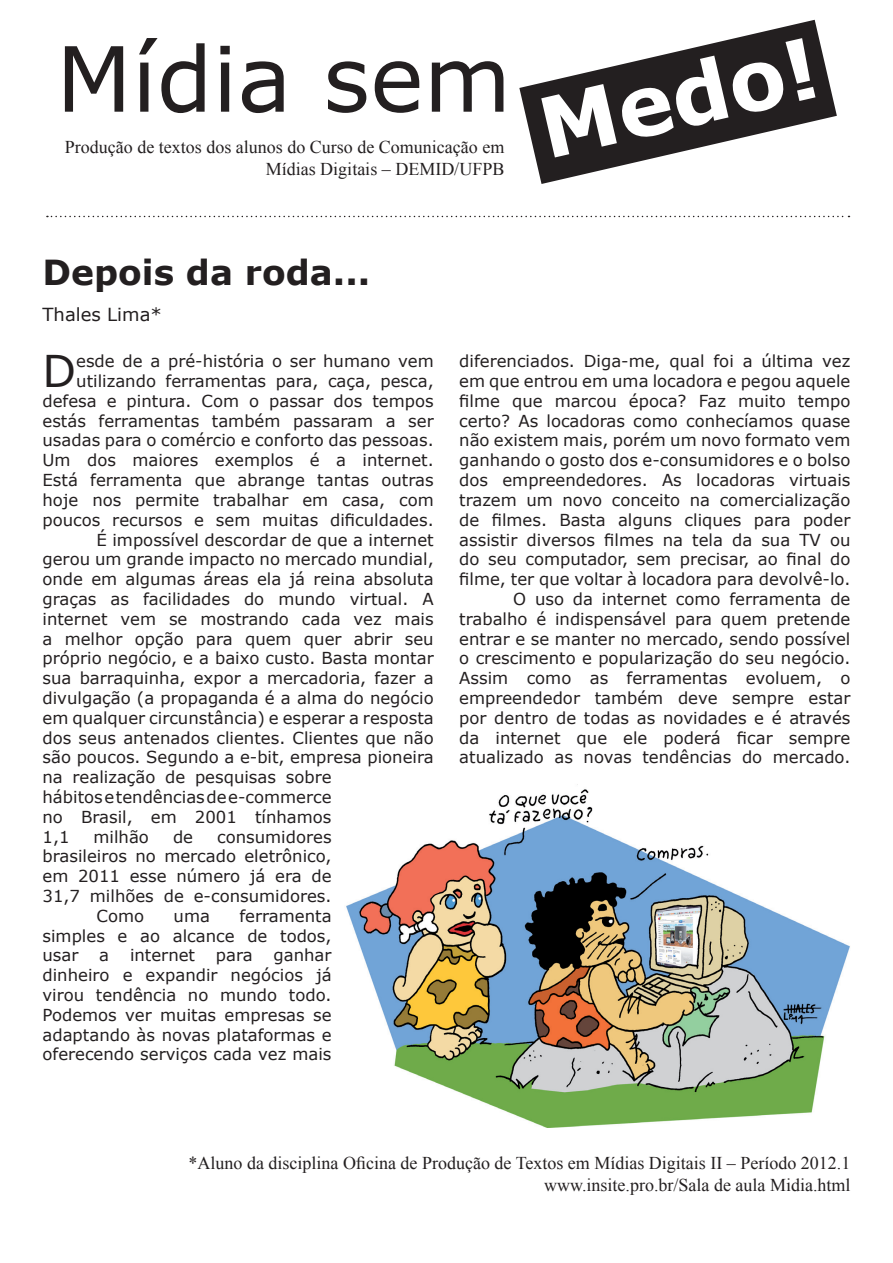
<style>
.page{position:relative;width:893px;height:1263px;background:#fff}
.page>*{position:absolute;margin:0;border:0;box-sizing:border-box;transform-origin:0 0}
.t1{font:90px "Verdana";color:#231f20}
.t2{font:700 83.4px "Verdana";color:#fff}
.t3{font:43.8px "Verdana";color:#231f20}
.t4{font:700 34.5px "Verdana";color:#231f20}
.t5{font:18px/21.6px "Times New Roman";color:#231f20;text-align:right}
.t6{font:18px "Verdana";color:#231f20}
.t7{font:16.5px/19.8px "Verdana";color:#231f20;text-align:justify}
</style>
<div class="page">
<svg style="left:519px;top:20px;width:318px;height:164px;fill:#231f20"></svg>
<img style="left:346px;top:784px;width:504px;height:344px">
<svg style="left:47px;top:216px;width:802px;height:1px"></svg>
<h1 class="t1" style="left:56px;top:17px;width:457px">Mídia sem</h1>
<p class="t5" style="left:65px;top:136px;width:441px">Produção de textos dos alunos do Curso de Comunicação em<br>Mídias Digitais – DEMID/UFPB</p>
<h3 class="t4" style="left:43px;top:247px;width:329px">Depois da roda...</h3>
<p class="t6" style="left:43px;top:302px;width:121px">Thales Lima*</p>
<h2 class="t2" style="left:527px;top:72px;width:285px;rotate:-13deg">Medo!</h2>
<h3 class="t3" style="left:43px;top:341px;width:35px">D</h3>
<p class="t7" style="left:76px;top:351px;width:359px">esde de a pré-história o ser humano vem</p>
<p class="t7" style="left:76px;top:371px;width:359px">utilizando ferramentas para, caça, pesca,</p>
<p class="t7" style="left:43px;top:391px;width:393px">defesa e pintura. Com o passar dos tempos</p>
<p class="t7" style="left:43px;top:411px;width:393px">estás ferramentas também passaram a ser</p>
<p class="t7" style="left:43px;top:430px;width:393px">usadas para o comércio e conforto das pessoas.</p>
<p class="t7" style="left:43px;top:450px;width:393px">Um dos maiores exemplos é a internet.</p>
<p class="t7" style="left:43px;top:470px;width:393px">Está ferramenta que abrange tantas outras</p>
<p class="t7" style="left:43px;top:490px;width:393px">hoje nos permite trabalhar em casa, com</p>
<p class="t7" style="left:43px;top:510px;width:393px">poucos recursos e sem muitas dificuldades.</p>
<p class="t7" style="left:97px;top:529px;width:339px">É impossível descordar de que a internet</p>
<p class="t7" style="left:43px;top:549px;width:393px">gerou um grande impacto no mercado mundial,</p>
<p class="t7" style="left:43px;top:569px;width:393px">onde em algumas áreas ela já reina absoluta</p>
<p class="t7" style="left:43px;top:589px;width:393px">graças as facilidades do mundo virtual. A</p>
<p class="t7" style="left:43px;top:609px;width:393px">internet vem se mostrando cada vez mais</p>
<p class="t7" style="left:43px;top:628px;width:393px">a melhor opção para quem quer abrir seu</p>
<p class="t7" style="left:43px;top:648px;width:393px">próprio negócio, e a baixo custo. Basta montar</p>
<p class="t7" style="left:43px;top:668px;width:393px">sua barraquinha, expor a mercadoria, fazer a</p>
<p class="t7" style="left:43px;top:688px;width:393px">divulgação (a propaganda é a alma do negócio</p>
<p class="t7" style="left:43px;top:708px;width:393px">em qualquer circunstância) e esperar a resposta</p>
<p class="t7" style="left:43px;top:727px;width:393px">dos seus antenados clientes. Clientes que não</p>
<p class="t7" style="left:43px;top:747px;width:393px">são poucos. Segundo a e-bit, empresa pioneira</p>
<p class="t7" style="left:43px;top:767px;width:291px">na realização de pesquisas sobre</p>
<p class="t7" style="left:43px;top:787px;width:291px">hábitos e tendências de e-commerce</p>
<p class="t7" style="left:43px;top:807px;width:291px">no Brasil, em 2001 tínhamos</p>
<p class="t7" style="left:43px;top:826px;width:28px">1,1</p>
<p class="t7" style="left:94px;top:826px;width:57px">milhão</p>
<p class="t7" style="left:173px;top:826px;width:22px">de</p>
<p class="t7" style="left:217px;top:826px;width:116px">consumidores</p>
<p class="t7" style="left:43px;top:846px;width:291px">brasileiros no mercado eletrônico,</p>
<p class="t7" style="left:43px;top:866px;width:291px">em 2011 esse número já era de</p>
<p class="t7" style="left:43px;top:886px;width:291px">31,7 milhões de e-consumidores.</p>
<p class="t7" style="left:97px;top:906px;width:49px">Como</p>
<p class="t7" style="left:174px;top:906px;width:38px">uma</p>
<p class="t7" style="left:43px;top:906px;width:291px;text-indent:197px">ferramenta simples e ao alcance de todos, usar</p>
<p class="t7" style="left:43px;top:945px;width:291px;text-indent:231px">ganhar dinheiro e expandir negócios já virou tendência no mundo todo.<br>Podemos ver muitas empresas se adaptando às novas plataformas e oferecendo serviços cada vez mais</p>
<p class="t7" style="left:99px;top:945px;width:11px">a</p>
<p class="t7" style="left:130px;top:945px;width:67px">internet</p>
<p class="t7" style="left:216px;top:945px;width:38px">para</p>
<p class="t7" style="left:459px;top:351px;width:393px;text-align:right">diferenciados. Diga-me, qual foi a última vez em que entrou em uma locadora e pegou aquele filme que marcou época? Faz muito tempo certo? As locadoras como conhecíamos quase não existem mais, porém um novo formato vem ganhando o gosto dos e-consumidores e o bolso dos empreendedores. As locadoras virtuais trazem um novo conceito na comercialização de filmes. Basta alguns cliques para poder assistir diversos filmes na tela da sua TV ou do seu computador, sem precisar, ao final do filme, ter que voltar à locadora para devolvê-lo.<br>O uso da internet como ferramenta de trabalho é indispensável para quem pretende entrar e se manter no mercado, sendo possível o crescimento e popularização do seu negócio.<br>Assim como as ferramentas evoluem, o empreendedor também deve sempre estar por dentro de todas as novidades e é através da internet que ele poderá ficar sempre atualizado as novas tendências do mercado.</p>
<p class="t5" style="left:189px;top:1152px;width:663px">*Aluno da disciplina Oficina de Produção de Textos em Mídias Digitais II – Período 2012.1 www.insite.pro.br/Sala de aula Midia.html</p>
</div>
